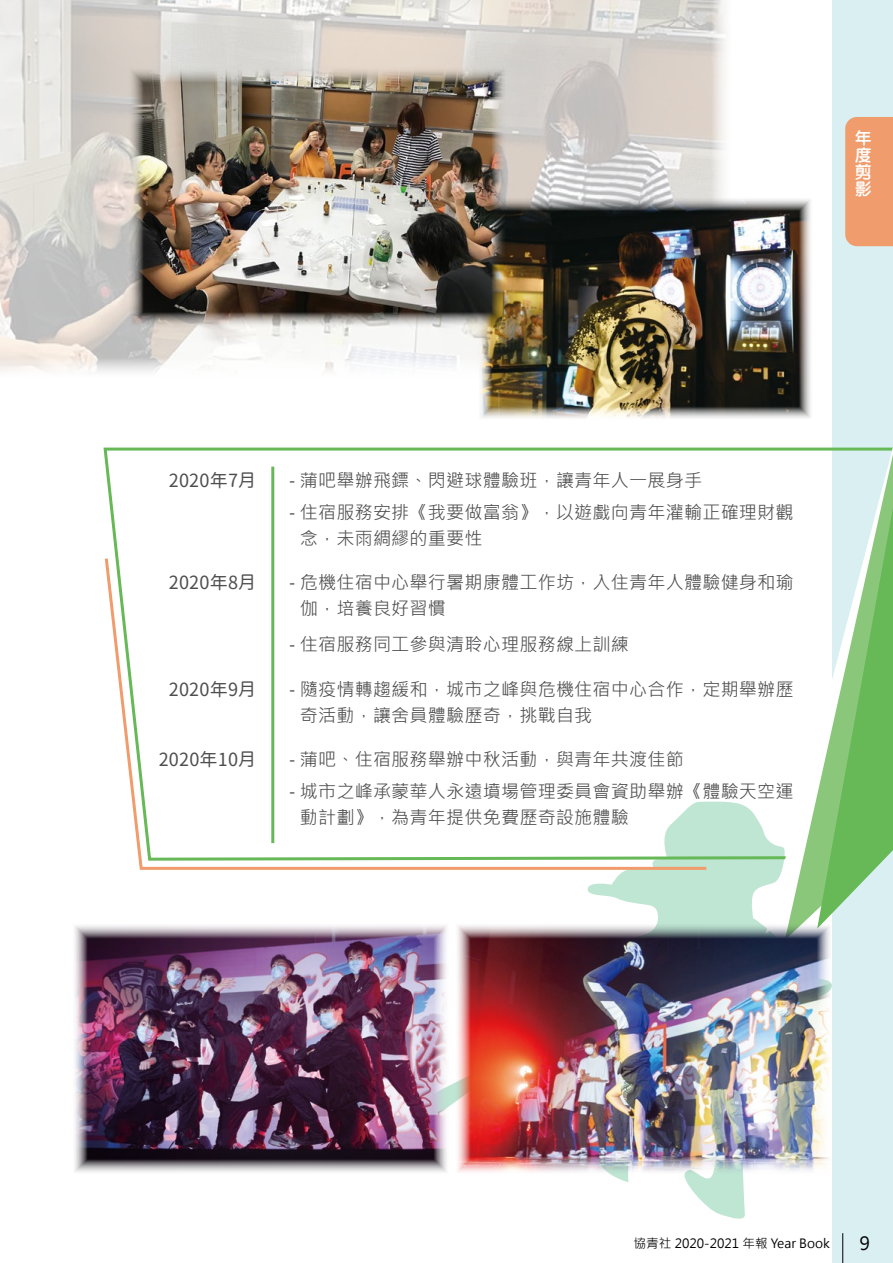
<style>
.page{position:relative;width:893px;height:1263px;background:#fff}
.page>*{position:absolute;margin:0;border:0;box-sizing:border-box;transform-origin:0 0}
.t1{font:18.15px "Microsoft Jheng Hei";letter-spacing:.01em;color:#4e4e50}
.t2{font:18.15px "Gen Jyuu Gothic";letter-spacing:.01em;color:#4e4e50}
.t3{font:18.15px "Microsoft Jheng Hei";color:#000}
.t4{font:17.1px/17px "DF Yuan W8 WINP BF";color:#fff;text-align:justify}
.t5{font:12.75px "Microsoft Jheng Hei";color:#000}
.s1{font-family:"Gen Jyuu Gothic"}
</style>
<div class="page">
<svg style="left:587px;top:862px;width:178px;height:61px;fill:#bfe5d3"></svg>
<svg style="left:612px;top:1175px;width:133px;height:44px"></svg>
<div style="left:832px;top:0;width:61px;height:1263px;background:#d9eff1"></div>
<div style="left:845px;top:117px;width:48px;height:129px;background:#f09c6c"></div>
<svg style="left:103px;top:447px;width:662px;height:415px"></svg>
<svg style="left:765px;top:447px;width:18px;height:439px"></svg>
<svg style="left:785px;top:447px;width:32px;height:476px"></svg>
<svg style="left:817px;top:447px;width:76px;height:476px"></svg>
<svg style="left:103px;top:555px;width:606px;height:316px"></svg>
<img style="left:0;top:0;width:725px;height:372px">
<hr style="left:271px;top:467px;width:3px;height:376px;background:#66b956">
<img style="left:455px;top:923px;width:377px;height:252px">
<img style="left:478px;top:197px;width:333px;height:221px">
<img style="left:75px;top:925px;width:374px;height:247px">
<img style="left:128px;top:67px;width:378px;height:261px">
<hr style="left:842px;top:1233px;width:1px;height:30px;background:#000">
<p class="t4" style="left:855px;top:129px;width:19px">年度剪影</p>
<p class="t2" style="left:169px;top:467px;width:89px">2020年7月</p>
<p class="t1" style="left:289px;top:469px;width:414px"><span class="s1">-</span> 蒲吧舉辦飛鏢、閃避球體驗班，讓青年人一展身手</p>
<p class="t1" style="left:289px;top:501px;width:506px"><span class="s1">-</span> 住宿服務安排《我要做富翁》，以遊戲向青年灌輸正確理財觀</p>
<p class="t1" style="left:300px;top:527px;width:184px">念，未雨綢繆的重要性</p>
<p class="t2" style="left:169px;top:569px;width:89px">2020年8月</p>
<p class="t1" style="left:289px;top:571px;width:506px"><span class="s1">-</span> 危機住宿中心舉行暑期康體工作坊，入住青年人體驗健身和瑜</p>
<p class="t1" style="left:300px;top:597px;width:148px">伽，培養良好習慣</p>
<p class="t1" style="left:289px;top:633px;width:341px"><span class="s1">-</span> 住宿服務同工參與清聆心理服務線上訓練</p>
<p class="t2" style="left:169px;top:676px;width:89px">2020年9月</p>
<p class="t1" style="left:289px;top:677px;width:506px"><span class="s1">-</span> 隨疫情轉趨緩和，城市之峰與危機住宿中心合作，定期舉辦歷</p>
<p class="t1" style="left:300px;top:703px;width:294px">奇活動，讓舍員體驗歷奇，挑戰自我</p>
<p class="t2" style="left:159px;top:746px;width:99px">2020年10月</p>
<p class="t1" style="left:289px;top:748px;width:396px"><span class="s1">-</span> 蒲吧、住宿服務舉辦中秋活動，與青年共渡佳節</p>
<p class="t1" style="left:289px;top:779px;width:506px"><span class="s1">-</span> 城市之峰承蒙華人永遠墳場管理委員會資助舉辦《體驗天空運</p>
<p class="t1" style="left:300px;top:806px;width:331px">動計劃》，為青年提供免費歷奇設施體驗</p>
<p class="t5" style="left:634px;top:1235px;width:198px">協青社 2020-2021 年報 Year Book</p>
<p class="t3" style="left:859px;top:1232px;width:12px">9</p>
</div>
